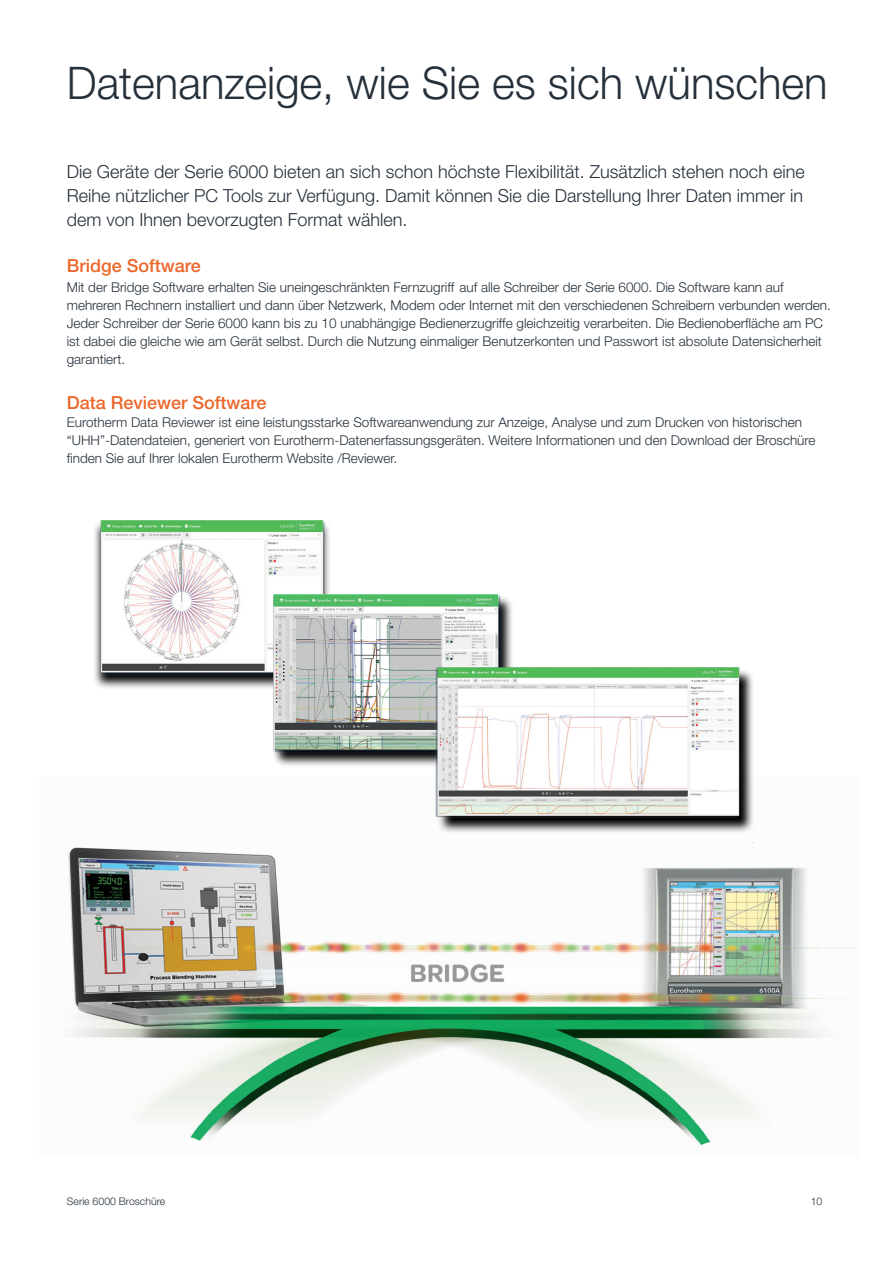
<style>
.page{position:relative;width:893px;height:1263px;background:#fff}
.page>*{position:absolute;margin:0;border:0;box-sizing:border-box;transform-origin:0 0}
.t1{font:300 45px "Helvetica Neue LT Std";color:#25303b}
.t2{font:300 18px/24px "Helvetica Neue LT Std";color:#25303b;text-align:justify}
.t3{font:500 18px "Helvetica Neue LT Std";color:#ec672a}
.t4{font:300 13.5px/18px "Helvetica Neue LT Std";color:#25303b}
.t5{font:300 10.5px "Helvetica Neue LT Std";color:#25303b}
</style>
<div class="page">
<img style="left:68px;top:847px;width:788px;height:299px">
<img style="left:94px;top:520px;width:236px;height:168px">
<img style="left:262px;top:582px;width:247px;height:180px">
<div style="left:436px;top:669px;width:330px;height:189px;background:#fcfcfc"></div>
<img style="left:425px;top:643px;width:327px;height:189px">
<h1 class="t1" style="left:67px;top:56px;width:762px">Datenanzeige, wie Sie es sich wünschen</h1>
<h2 class="t2" style="left:67px;top:159px;width:739px">Die Geräte der Serie 6000 bieten an sich schon höchste Flexibilität. Zusätzlich stehen noch eine Reihe nützlicher PC Tools zur Verfügung. Damit können Sie die Darstellung Ihrer Daten immer in dem von Ihnen bevorzugten Format wählen.</h2>
<h2 class="t3" style="left:67px;top:255px;width:136px">Bridge Software</h2>
<p class="t4" style="left:67px;top:278px;width:765px">Mit der Bridge Software erhalten Sie uneingeschränkten Fernzugriff auf alle Schreiber der Serie 6000. Die Software kann auf mehreren Rechnern installiert und dann über Netzwerk, Modem oder Internet mit den verschiedenen Schreibern verbunden werden.<br>Jeder Schreiber der Serie 6000 kann bis zu 10 unabhängige Bedienerzugriffe gleichzeitig verarbeiten. Die Bedienoberfläche am PC ist dabei die gleiche wie am Gerät selbst. Durch die Nutzung einmaliger Benutzerkonten und Passwort ist absolute Datensicherheit garantiert.</p>
<h2 class="t3" style="left:67px;top:392px;width:201px">Data Reviewer Software</h2>
<p class="t4" style="left:67px;top:413px;width:750px">Eurotherm Data Reviewer ist eine leistungsstarke Softwareanwendung zur Anzeige, Analyse und zum Drucken von historischen “UHH”-Datendateien, generiert von Eurotherm-Datenerfassungsgeräten. Weitere Informationen und den Download der Broschüre finden Sie auf Ihrer lokalen Eurotherm Website /Reviewer.</p>
<p class="t5" style="left:67px;top:1195px;width:100px">Serie 6000 Broschüre</p>
<p class="t5" style="left:811px;top:1195px;width:13px">10</p>
</div>
